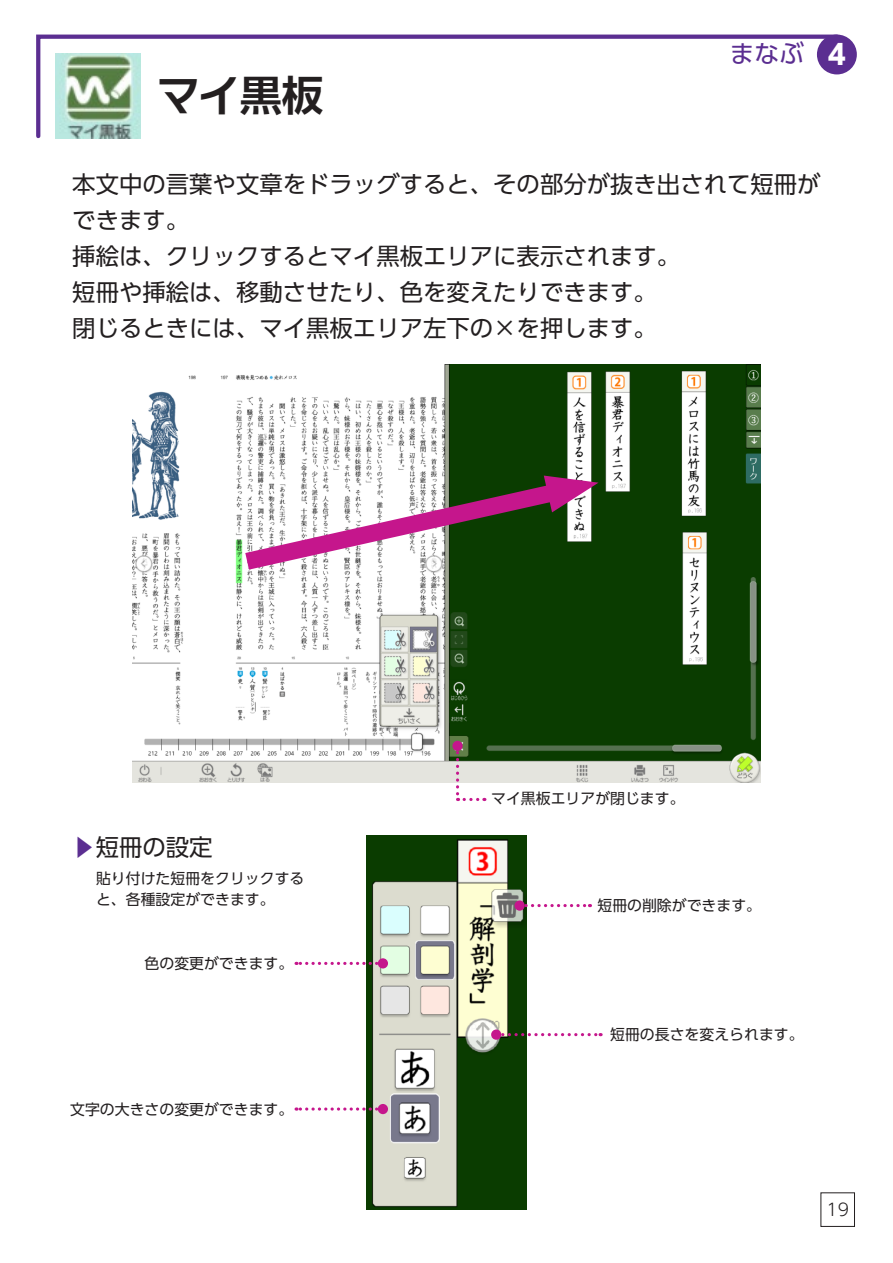
<style>
.page{position:relative;width:893px;height:1263px;background:#fff}
.page>*{position:absolute;margin:0;border:0;box-sizing:border-box;transform-origin:0 0}
.t1{font:700 41.4px "Typelabo N Std De";color:#231f20}
.t2{font:24.6px "UD Shin Go Pro";color:#5b2e91}
.t3{font:23.4px/36.2px "UD Shin Go Pro";color:#231f20}
.t4{font:23.4px "UD Shin Go Pro";color:#5b2e91}
.t5{font:300 16.95px "UD Shin Go Pro";color:#231f20}
.t6{font:14.85px/21.3px "UD Shin Go Pro";color:#231f20}
.s1{font-family:"UD Shin Go Pro De"}
.s2{font-weight:700;font-size:27.45px;color:#fff}
</style>
<div class="page">
<div style="left:819px;top:37px;width:36px;height:35px;background:#5b2e91;border-radius:50%"></div>
<div style="left:817px;top:35px;width:40px;height:39px;border:4px solid #5b2e91;border-radius:50%"></div>
<svg style="left:36px;top:34px;width:805px;height:105px"></svg>
<img style="left:55px;top:53px;width:85px;height:85px">
<img style="left:133px;top:364px;width:627px;height:419px">
<svg style="left:227px;top:469px;width:371px;height:113px"></svg>
<svg style="left:456px;top:744px;width:29px;height:57px"></svg>
<div style="left:452px;top:741px;width:11px;height:10px;background:#c5168c;border-radius:50%"></div>
<img style="left:367px;top:836px;width:160px;height:373px">
<svg style="left:296px;top:962px;width:81px;height:3px"></svg>
<div style="left:378px;top:958px;width:10px;height:10px;background:#c5168c;border-radius:50%"></div>
<svg style="left:503px;top:1033px;width:98px;height:3px"></svg>
<div style="left:491px;top:1029px;width:10px;height:11px;background:#c5168c;border-radius:50%"></div>
<svg style="left:525px;top:904px;width:65px;height:3px"></svg>
<div style="left:514px;top:900px;width:11px;height:11px;background:#c5168c;border-radius:50%"></div>
<svg style="left:296px;top:1107px;width:81px;height:4px"></svg>
<div style="left:378px;top:1104px;width:10px;height:10px;background:#c5168c;border-radius:50%"></div>
<div style="left:820px;top:1192px;width:35px;height:35px;border:1px solid #231f20"></div>
<h1 class="t1" style="left:157px;top:64px;width:167px">マイ<span class="s1">黒板</span></h1>
<p class="t2" style="left:730px;top:34px;width:118px">まなぶ <span class="s2">4</span></p>
<p class="t3" style="left:72px;top:165px;width:750px">本文中の言葉や文章をドラッグすると、その部分が抜き出されて短冊ができます。<br>挿絵は、クリックするとマイ黒板エリアに表示されます。<br>短冊や挿絵は、移動させたり、色を変えたりできます。<br>閉じるときには、マイ黒板エリア左下の×を押します。</p>
<p class="t4" style="left:65px;top:859px;width:25px;rotate:-90deg">▼</p>
<p class="t3" style="left:96px;top:828px;width:118px">短冊の設定</p>
<p class="t6" style="left:96px;top:867px;width:210px">貼り付けた短冊をクリックすると、各種設定ができます。</p>
<p class="t6" style="left:145px;top:952px;width:150px">色の変更ができます。</p>
<p class="t6" style="left:70px;top:1098px;width:225px">文字の大きさの変更ができます。</p>
<p class="t6" style="left:491px;top:788px;width:195px">マイ黒板エリアが閉じます。</p>
<p class="t6" style="left:597px;top:894px;width:165px">短冊の削除ができます。</p>
<p class="t6" style="left:610px;top:1023px;width:195px">短冊の長さを変えられます。</p>
<p class="t5" style="left:826px;top:1196px;width:24px">19</p>
</div>
